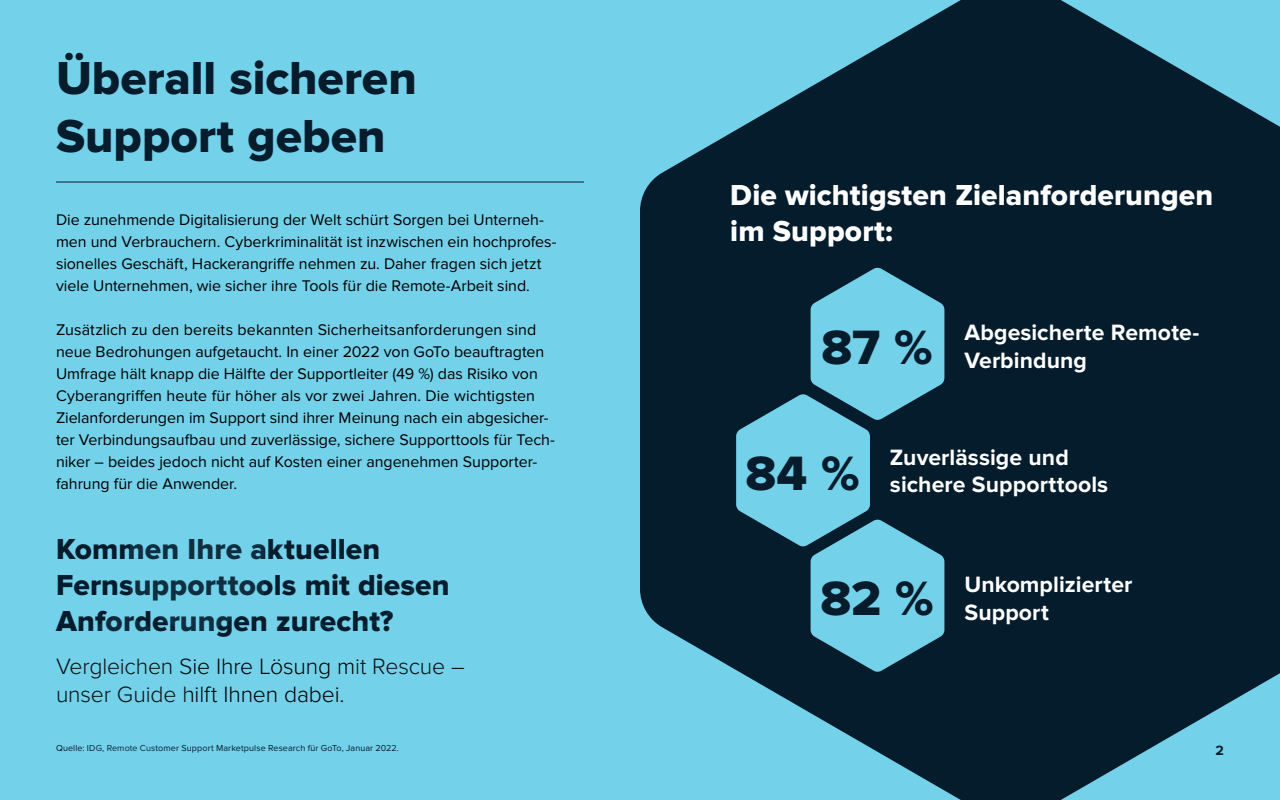
<style>
.page{position:relative;width:1280px;height:800px;background:#74d1ea}
.page>*{position:absolute;margin:0;border:0;box-sizing:border-box;transform-origin:0 0}
.t1{font:50px "Proxima Nova Extrabld";color:#041c2c}
.t2{font:48px/57.6px "Proxima Nova Extrabld";color:#041c2c}
.t3{font:30px/36px "Proxima Nova Extrabld";letter-spacing:.005em;color:#041c2c}
.t4{font:30px/36px "Proxima Nova Extrabld";letter-spacing:.005em;color:#fff}
.t5{font:700 23px/27.6px "Proxima Nova";letter-spacing:.005em;color:#fff}
.t6{font:300 23px/28px "Proxima Nova";letter-spacing:-.01em;color:#000}
.t7{font:16px/22px "Proxima Nova";color:#000}
.t8{font:700 14px "Proxima Nova";color:#041c2c}
.t9{font:9px "Proxima Nova";letter-spacing:.01em;color:#041c2c}
</style>
<div class="page">
<svg style="left:640px;top:0;width:640px;height:800px;fill:#041c2c"></svg>
<svg style="left:736px;top:268px;width:208px;height:404px"></svg>
<hr style="left:56px;top:182px;width:528px;height:1px;background:#041c2c">
<h2 class="t2" style="left:56px;top:50px;width:362px">Überall sicheren<br>Support geben</h2>
<p class="t7" style="left:56px;top:209px;width:502px">Die zunehmende Digitalisierung der Welt schürt Sorgen bei Unterneh&shy;men und Verbrauchern. Cyberkriminalität ist inzwischen ein hochprofes&shy;sionelles Geschäft, Hackerangriffe nehmen zu. Daher fragen sich jetzt viele Unternehmen, wie sicher ihre Tools für die Remote-Arbeit sind.</p>
<p class="t7" style="left:56px;top:319px;width:501px">Zusätzlich zu den bereits bekannten Sicherheitsanforderungen sind neue Bedrohungen aufgetaucht. In einer 2022 von GoTo beauftragten Umfrage hält knapp die Hälfte der Supportleiter (49 %) das Risiko von Cyberangriffen heute für höher als vor zwei Jahren. Die wichtigsten Zielanforderungen im Support sind ihrer Meinung nach ein abgesicher&shy;ter Verbindungsaufbau und zuverlässige, sichere Supporttools für Tech&shy;niker – beides jedoch nicht auf Kosten einer angenehmen Supporter&shy;fahrung für die Anwender.</p>
<h3 class="t3" style="left:56px;top:531px;width:395px">Kommen Ihre aktuellen<br>Fernsupporttools mit diesen<br>Anforderungen zurecht?</h3>
<h3 class="t6" style="left:56px;top:652px;width:410px">Vergleichen Sie Ihre Lösung mit Rescue – unser Guide hilft Ihnen dabei.</h3>
<p class="t9" style="left:56px;top:743px;width:344px">Quelle: IDG, Remote Customer Support Marketpulse Research für GoTo, Januar 2022.</p>
<h3 class="t4" style="left:730px;top:178px;width:485px">Die wichtigsten Zielanforderungen im Support:</h3>
<h1 class="t1" style="left:822px;top:318px;width:113px">87 %</h1>
<h3 class="t5" style="left:964px;top:319px;width:237px">Abgesicherte Remote-<br>Verbindung</h3>
<h1 class="t1" style="left:746px;top:445px;width:116px">84 %</h1>
<h3 class="t5" style="left:890px;top:444px;width:220px">Zuverlässige und sichere Supporttools</h3>
<h1 class="t1" style="left:820px;top:570px;width:115px">82 %</h1>
<h3 class="t5" style="left:964px;top:571px;width:170px">Unkomplizierter<br>Support</h3>
<p class="t8" style="left:1216px;top:742px;width:10px">2</p>
</div>
